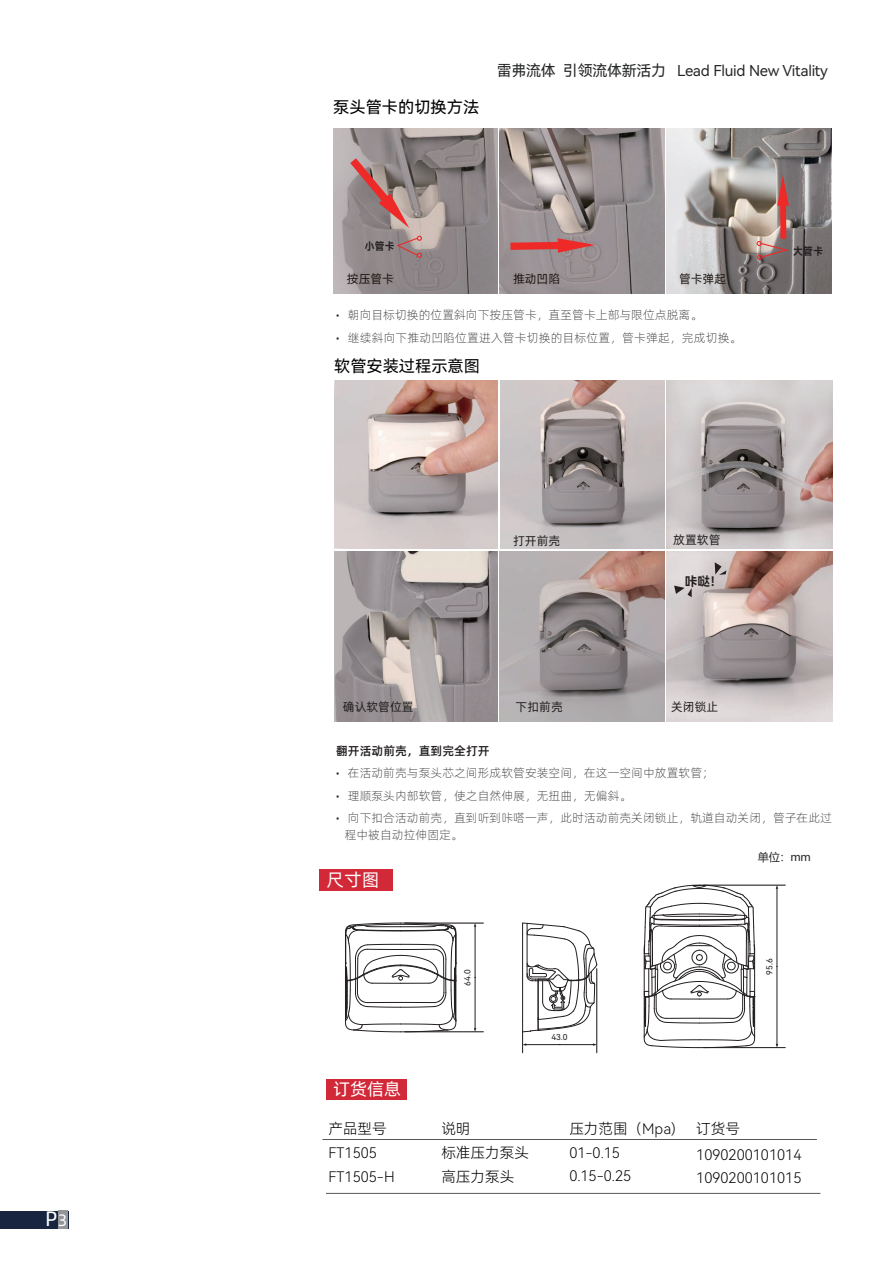
<style>
.page{position:relative;width:893px;height:1263px;background:#fff}
.page>*{position:absolute;margin:0;border:0;box-sizing:border-box;transform-origin:0 0}
.t1{font:21px "Alibaba Pu Hui Ti R";color:#fff}
.t2{font:18px "Alibaba Pu Hui Ti R";color:#fff}
.t3{font:17.25px "Alibaba Pu Hui Ti R";color:#fff}
.t4{font:16.2px "Harmony OS Sans SC";color:#030303}
.t5{font:15px "Harmony OS Sans SC";letter-spacing:-.02em;color:#262727}
.t6{font:14.55px/23.5px "Harmony OS Sans SC Light";color:#030303}
.t7{font:12.75px "Harmony OS Sans SC Bold";color:#231f20}
.t8{font:12px/16.5px "Alibaba Pu Hui Ti L";color:#231f20}
.t9{font:12px "Alibaba Pu Hui Ti R";color:#231f20}
.t10{font:12px "Alibaba Pu Hui Ti M";color:#231f20}
.t11{font:12px "Alibaba Pu Hui Ti R";letter-spacing:-.005em;color:#211814}
.t12{font:10.95px "Microsoft Ya Hei UI";color:#262727}
.t13{font:10.5px "Harmony OS Sans SC Bold";letter-spacing:.04em;color:#231f20;scale:.93 1}
.t14{font:8.25px "Harmony OS Sans SC";color:#231f20}
.s1{font-size:16.5px}
</style>
<div class="page">
<img style="left:666px;top:129px;width:165px;height:164px">
<img style="left:500px;top:381px;width:164px;height:168px">
<img style="left:666px;top:381px;width:166px;height:168px">
<div style="left:319px;top:869px;width:73px;height:22px;background:#d22939"></div>
<div style="left:326px;top:1079px;width:81px;height:21px;background:#d22939"></div>
<hr style="left:405px;top:923px;width:78px;height:1px;background:#231f20">
<hr style="left:405px;top:1031px;width:78px;height:1px;background:#231f20">
<hr style="left:475px;top:926px;width:1px;height:51px;background:#231f20">
<hr style="left:475px;top:977px;width:1px;height:51px;background:#231f20">
<hr style="left:597px;top:968px;width:1px;height:85px;background:#231f20">
<hr style="left:703px;top:1047px;width:82px;height:1px;background:#231f20">
<hr style="left:703px;top:885px;width:82px;height:1px;background:#231f20">
<hr style="left:777px;top:966px;width:1px;height:78px;background:#231f20">
<hr style="left:777px;top:888px;width:1px;height:78px;background:#231f20">
<svg style="left:522px;top:923px;width:75px;height:130px"></svg>
<svg style="left:345px;top:923px;width:112px;height:109px"></svg>
<svg style="left:644px;top:885px;width:111px;height:163px"></svg>
<hr style="left:322px;top:1139px;width:495px;height:1px;background:#57585a">
<hr style="left:326px;top:1193px;width:494px;height:1px;background:#57585a">
<img style="left:333px;top:129px;width:165px;height:164px">
<img style="left:500px;top:129px;width:164px;height:164px">
<img style="left:334px;top:381px;width:164px;height:168px">
<img style="left:500px;top:551px;width:164px;height:170px">
<img style="left:667px;top:551px;width:165px;height:170px">
<svg style="left:510px;top:238px;width:85px;height:15px"></svg>
<svg style="left:350px;top:158px;width:59px;height:70px;background:#a47e7c"></svg>
<div style="left:0;top:1211px;width:68px;height:17px;background:#172541"></div>
<div style="left:58px;top:1211px;width:10px;height:18px;background:#939598"></div>
<svg style="left:674px;top:586px;width:18px;height:11px"></svg>
<svg style="left:715px;top:562px;width:11px;height:13px"></svg>
<img style="left:334px;top:551px;width:164px;height:170px">
<svg style="left:757px;top:175px;width:34px;height:85px;background:#ae8781"></svg>
<svg style="left:395px;top:236px;width:27px;height:22px"></svg>
<h1 class="t1" style="left:45px;top:1203px;width:24px">P<span class="s1">3</span></h1>
<h3 class="t4" style="left:333px;top:96px;width:147px">泵头管卡的切换方法</h3>
<p class="t5" style="left:497px;top:60px;width:333px">雷弗流体 引领流体新活力 Lead Fluid New Vitality</p>
<p class="t13" style="left:365px;top:238px;width:34px">小管卡</p>
<p class="t13" style="left:793px;top:244px;width:34px">大管卡</p>
<p class="t11" style="left:347px;top:270px;width:49px">按压管卡</p>
<p class="t11" style="left:513px;top:270px;width:49px">推动凹陷</p>
<p class="t11" style="left:679px;top:270px;width:49px">管卡弹起</p>
<p class="t8" style="left:336px;top:306px;width:367px">• 朝向目标切换的位置斜向下按压管卡，直至管卡上部与限位点脱离。</p>
<p class="t8" style="left:336px;top:329px;width:407px">• 继续斜向下推动凹陷位置进入管卡切换的目标位置，管卡弹起，完成切换。</p>
<h3 class="t4" style="left:334px;top:354px;width:147px">软管安装过程示意图</h3>
<p class="t9" style="left:343px;top:698px;width:72px">确认软管位置</p>
<p class="t9" style="left:513px;top:532px;width:49px">打开前壳</p>
<p class="t9" style="left:673px;top:530px;width:49px">放置软管</p>
<p class="t7" style="left:685px;top:572px;width:40px">咔哒！</p>
<p class="t9" style="left:516px;top:698px;width:49px">下扣前壳</p>
<p class="t9" style="left:671px;top:698px;width:48px">关闭锁止</p>
<p class="t10" style="left:336px;top:741px;width:155px">翻开活动前壳，直到完全打开</p>
<p class="t8" style="left:336px;top:764px;width:379px">• 在活动前壳与泵头芯之间形成软管安装空间，在这一空间中放置软管；</p>
<p class="t8" style="left:336px;top:787px;width:297px">• 理顺泵头内部软管，使之自然伸展，无扭曲，无偏斜。</p>
<p class="t8" style="left:345px;top:809px;width:489px;text-indent:-9px">• 向下扣合活动前壳，直到听到咔嗒一声，此时活动前壳关闭锁止，轨道自动关闭，管子在此过程中被自动拉伸固定。</p>
<h2 class="t2" style="left:326px;top:866px;width:55px">尺寸图</h2>
<h3 class="t3" style="left:333px;top:1076px;width:69px">订货信息</h3>
<p class="t14" style="left:462px;top:986px;width:17px;rotate:-90deg">64.0</p>
<p class="t14" style="left:551px;top:1031px;width:18px">43.0</p>
<p class="t12" style="left:758px;top:850px;width:54px">单位：mm</p>
<p class="t14" style="left:764px;top:974px;width:17px;rotate:-90deg">95.6</p>
<p class="t6" style="left:328px;top:1117px;width:60px">产品型号</p>
<p class="t6" style="left:441px;top:1117px;width:31px">说明</p>
<p class="t6" style="left:569px;top:1117px;width:108px">压力范围（Mpa)<br>01-0.15<br>0.15-0.25</p>
<p class="t6" style="left:696px;top:1117px;width:45px">订货号</p>
<p class="t6" style="left:328px;top:1140px;width:50px">FT1505</p>
<p class="t6" style="left:441px;top:1140px;width:89px">标准压力泵头</p>
<p class="t6" style="left:696px;top:1142px;width:107px">1090200101014</p>
<p class="t6" style="left:328px;top:1164px;width:68px">FT1505-H</p>
<p class="t6" style="left:441px;top:1164px;width:74px">高压力泵头</p>
<p class="t6" style="left:696px;top:1165px;width:107px">1090200101015</p>
</div>
